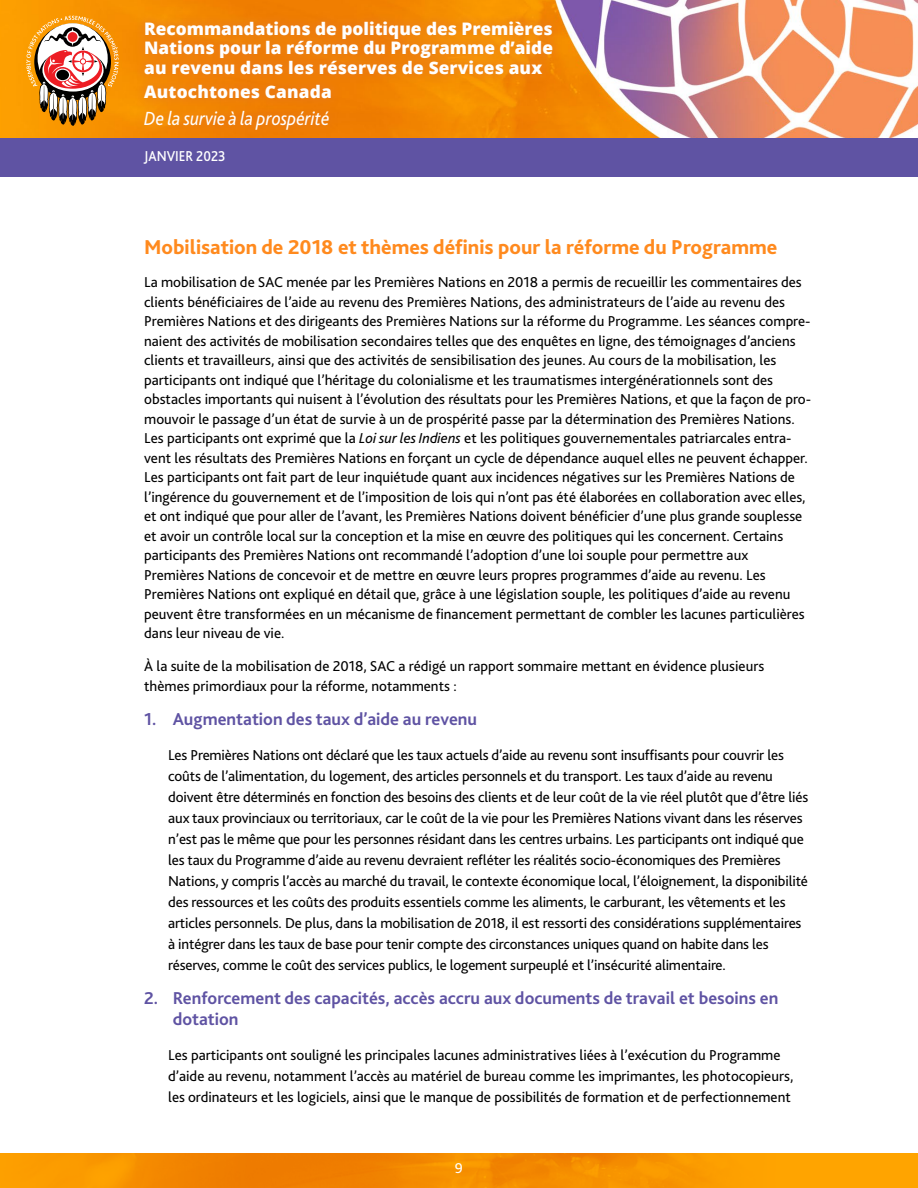
<style>
.page{position:relative;width:918px;height:1188px;background:#fff}
.page>*{position:absolute;margin:0;border:0;box-sizing:border-box;transform-origin:0 0}
.t1{font:800 21px "Bliss 2";color:#ff8a1e}
.t2{font:italic 19.95px "Bliss 2";color:#fff;scale:.9 1}
.t3{font:700 18px/21px "Bliss 2";color:#5f53a3}
.t4{font:800 17.25px/19.5px "Open Sans";letter-spacing:.01em;color:#fff;text-align:justify}
.t5{font:15px/19.5px "Bliss 2";color:#000}
.t6{font:500 15px "Bliss 2";color:#fff;scale:.9 1}
.t7{font:15px "Bliss 2";color:#fff}
.s1{font-style:italic}
</style>
<div class="page">
<img style="left:0;top:0;width:918px;height:138px">
<img style="left:0;top:1153px;width:918px;height:35px">
<div style="left:0;top:138px;width:918px;height:39px;background:#5f53a3"></div>
<svg style="left:26px;top:16px;width:93px;height:110px"></svg>
<div style="left:134px;top:11px;width:429px;height:128px;background:#e4762f;opacity:.93"></div>
<p class="t4" style="left:144px;top:18px;width:410px">Recommandations de politique des Premières Nations pour la réforme du Programme d’aide au revenu dans les réserves de Services aux</p>
<p class="t4" style="left:144px;top:81px;width:189px">Autochtones Canada</p>
<h2 class="t2" style="left:144px;top:106px;width:207px">De la survie à la prospérité</h2>
<p class="t6" style="left:144px;top:147px;width:92px">JANVIER 2023</p>
<h1 class="t1" style="left:144px;top:234px;width:635px">Mobilisation de 2018 et thèmes définis pour la réforme du Programme</h1>
<p class="t5" style="left:144px;top:272px;width:668px">La mobilisation de SAC menée par les Premières Nations en 2018 a permis de recueillir les commentaires des clients bénéficiaires de l’aide au revenu des Premières Nations, des administrateurs de l’aide au revenu des Premières Nations et des dirigeants des Premières Nations sur la réforme du Programme. Les séances compre&shy;naient des activités de mobilisation secondaires telles que des enquêtes en ligne, des témoignages d’anciens clients et travailleurs, ainsi que des activités de sensibilisation des jeunes. Au cours de la mobilisation, les participants ont indiqué que l’héritage du colonialisme et les traumatismes intergénérationnels sont des obstacles importants qui nuisent à l’évolution des résultats pour les Premières Nations, et que la façon de pro&shy;mouvoir le passage d’un état de survie à un de prospérité passe par la détermination des Premières Nations.<br>Les participants ont exprimé que la <span class="s1">Loi sur les Indiens</span> et les politiques gouvernementales patriarcales entra&shy;vent les résultats des Premières Nations en forçant un cycle de dépendance auquel elles ne peuvent échapper.<br>Les participants ont fait part de leur inquiétude quant aux incidences négatives sur les Premières Nations de l’ingérence du gouvernement et de l’imposition de lois qui n’ont pas été élaborées en collaboration avec elles, et ont indiqué que pour aller de l’avant, les Premières Nations doivent bénéficier d’une plus grande souplesse et avoir un contrôle local sur la conception et la mise en œuvre des politiques qui les concernent. Certains participants des Premières Nations ont recommandé l’adoption d’une loi souple pour permettre aux Premières Nations de concevoir et de mettre en œuvre leurs propres programmes d’aide au revenu. Les Premières Nations ont expliqué en détail que, grâce à une législation souple, les politiques d’aide au revenu peuvent être transformées en un mécanisme de financement permettant de combler les lacunes particulières dans leur niveau de vie.</p>
<p class="t5" style="left:144px;top:656px;width:622px">À la suite de la mobilisation de 2018, SAC a rédigé un rapport sommaire mettant en évidence plusieurs thèmes primordiaux pour la réforme, notamments :</p>
<p class="t3" style="left:144px;top:708px;width:335px">1. Augmentation des taux d’aide au revenu</p>
<p class="t5" style="left:168px;top:744px;width:642px;line-height:21px">Les Premières Nations ont déclaré que les taux actuels d’aide au revenu sont insuffisants pour couvrir les coûts de l’alimentation, du logement, des articles personnels et du transport. Les taux d’aide au revenu doivent être déterminés en fonction des besoins des clients et de leur coût de la vie réel plutôt que d’être liés aux taux provinciaux ou territoriaux, car le coût de la vie pour les Premières Nations vivant dans les réserves n’est pas le même que pour les personnes résidant dans les centres urbains. Les participants ont indiqué que les taux du Programme d’aide au revenu devraient refléter les réalités socio-économiques des Premières Nations, y compris l’accès au marché du travail, le contexte économique local, l’éloignement, la disponibilité des ressources et les coûts des produits essentiels comme les aliments, le carburant, les vêtements et les articles personnels. De plus, dans la mobilisation de 2018, il est ressorti des considérations supplémentaires à intégrer dans les taux de base pour tenir compte des circonstances uniques quand on habite dans les réserves, comme le coût des services publics, le logement surpeuplé et l’insécurité alimentaire.</p>
<p class="t3" style="left:173px;top:987px;width:607px;text-indent:-28px">2. Renforcement des capacités, accès accru aux documents de travail et besoins en dotation</p>
<p class="t5" style="left:168px;top:1044px;width:627px;line-height:21px">Les participants ont souligné les principales lacunes administratives liées à l’exécution du Programme d’aide au revenu, notamment l’accès au matériel de bureau comme les imprimantes, les photocopieurs, les ordinateurs et les logiciels, ainsi que le manque de possibilités de formation et de perfectionnement</p>
<p class="t7" style="left:455px;top:1159px;width:10px">9</p>
</div>
